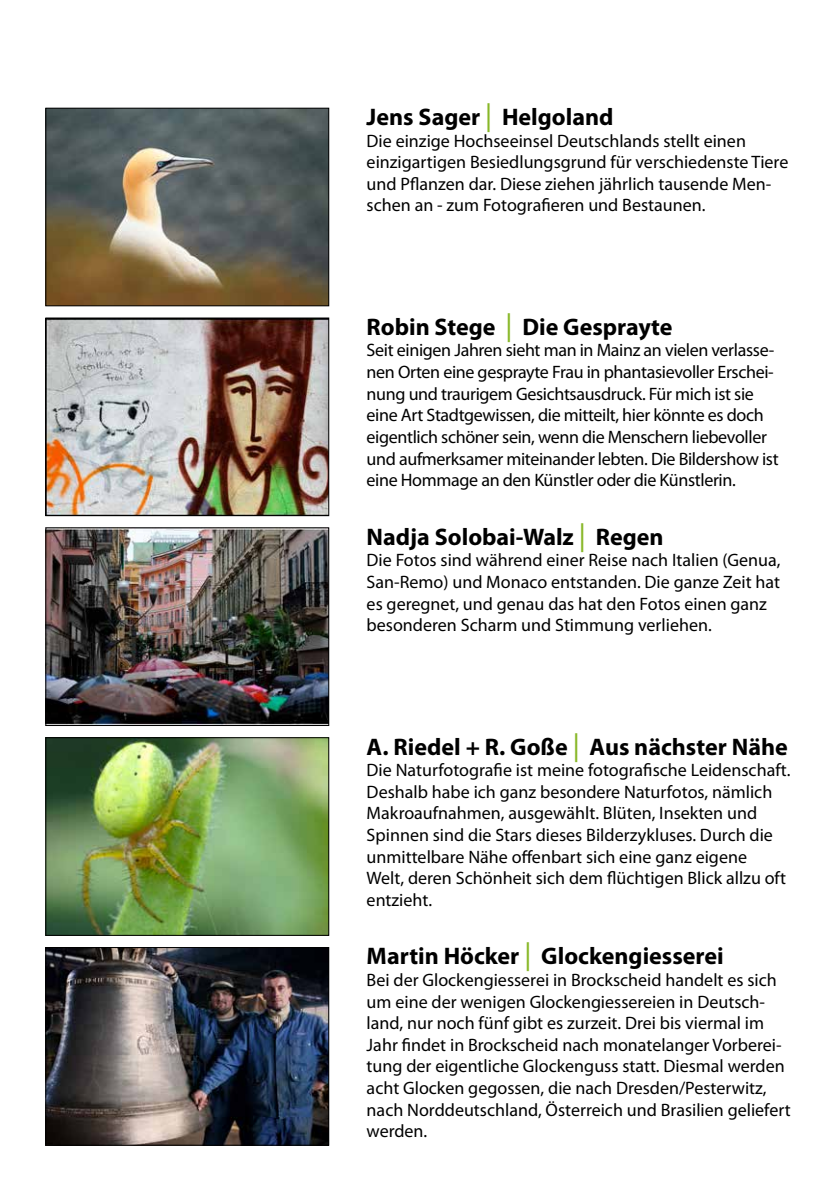
<style>
.page{position:relative;width:840px;height:1191px;background:#fff}
.page>*{position:absolute;margin:0;border:0;box-sizing:border-box;transform-origin:0 0}
.t1{font:700 24px "Myriad Pro";color:#000}
.t2{font:18px/21.6px "Myriad Pro";color:#000}
.t3{font:18px/21.6px "Myriad Pro";letter-spacing:-.02em;color:#000}
.s1{font-family:"Impact";font-weight:400;color:#87b726}
</style>
<div class="page">
<img style="left:47px;top:110px;width:280px;height:194px">
<div style="left:45px;top:108px;width:284px;height:198px;border:1px solid #000"></div>
<img style="left:47px;top:319px;width:280px;height:195px">
<div style="left:45px;top:317px;width:284px;height:199px;border:1px solid #000"></div>
<img style="left:47px;top:529px;width:280px;height:195px">
<div style="left:45px;top:527px;width:284px;height:199px;border:1px solid #000"></div>
<img style="left:47px;top:739px;width:280px;height:194px">
<div style="left:45px;top:737px;width:284px;height:198px;border:1px solid #000"></div>
<img style="left:47px;top:949px;width:280px;height:194px">
<div style="left:45px;top:947px;width:284px;height:198px;border:1px solid #000"></div>
<h1 class="t1" style="left:366px;top:101px;width:248px">Jens Sager<span class="s1">│</span> Helgoland</h1>
<p class="t2" style="left:366px;top:129px;width:423px">Die einzige Hochseeinsel Deutschlands stellt einen einzigartigen Besiedlungsgrund für verschiedenste Tiere und Pflanzen dar. Diese ziehen jährlich tausende Men&shy;schen an - zum Fotografieren und Bestaunen.</p>
<h1 class="t1" style="left:366px;top:311px;width:307px">Robin Stege <span class="s1">│</span> Die Gesprayte</h1>
<p class="t3" style="left:366px;top:339px;width:413px">Seit einigen Jahren sieht man in Mainz an vielen verlasse&shy;nen Orten eine gesprayte Frau in phantasievoller Erschei&shy;nung und traurigem Gesichtsausdruck. Für mich ist sie eine Art Stadtgewissen, die mitteilt, hier könnte es doch eigentlich schöner sein, wenn die Menschern liebevoller und aufmerksamer miteinander lebten. Die Bildershow ist eine Hommage an den Künstler oder die Künstlerin.</p>
<h1 class="t1" style="left:366px;top:521px;width:298px">Nadja Solobai-Walz<span class="s1">│</span> Regen</h1>
<p class="t2" style="left:366px;top:549px;width:415px">Die Fotos sind während einer Reise nach Italien (Genua, San-Remo) und Monaco entstanden. Die ganze Zeit hat es geregnet, und genau das hat den Fotos einen ganz besonderen Scharm und Stimmung verliehen.</p>
<h1 class="t1" style="left:366px;top:731px;width:422px">A. Riedel + R. Goße<span class="s1">│</span> Aus nächster Nähe</h1>
<p class="t2" style="left:366px;top:759px;width:425px">Die Naturfotografie ist meine fotografische Leidenschaft.<br>Deshalb habe ich ganz besondere Naturfotos, nämlich Makroaufnahmen, ausgewählt. Blüten, Insekten und Spinnen sind die Stars dieses Bilderzykluses. Durch die unmittelbare Nähe offenbart sich eine ganz eigene<br>Welt, deren Schönheit sich dem flüchtigen Blick allzu oft entzieht.</p>
<h1 class="t1" style="left:366px;top:940px;width:358px">Martin Höcker<span class="s1">│</span> Glockengiesserei</h1>
<p class="t2" style="left:366px;top:969px;width:425px">Bei der Glockengiesserei in Brockscheid handelt es sich um eine der wenigen Glockengiessereien in Deutsch&shy;land, nur noch fünf gibt es zurzeit. Drei bis viermal im Jahr findet in Brockscheid nach monatelanger Vorberei&shy;tung der eigentliche Glockenguss statt. Diesmal werden acht Glocken gegossen, die nach Dresden/Pesterwitz, nach Norddeutschland, Österreich und Brasilien geliefert werden.</p>
</div>
